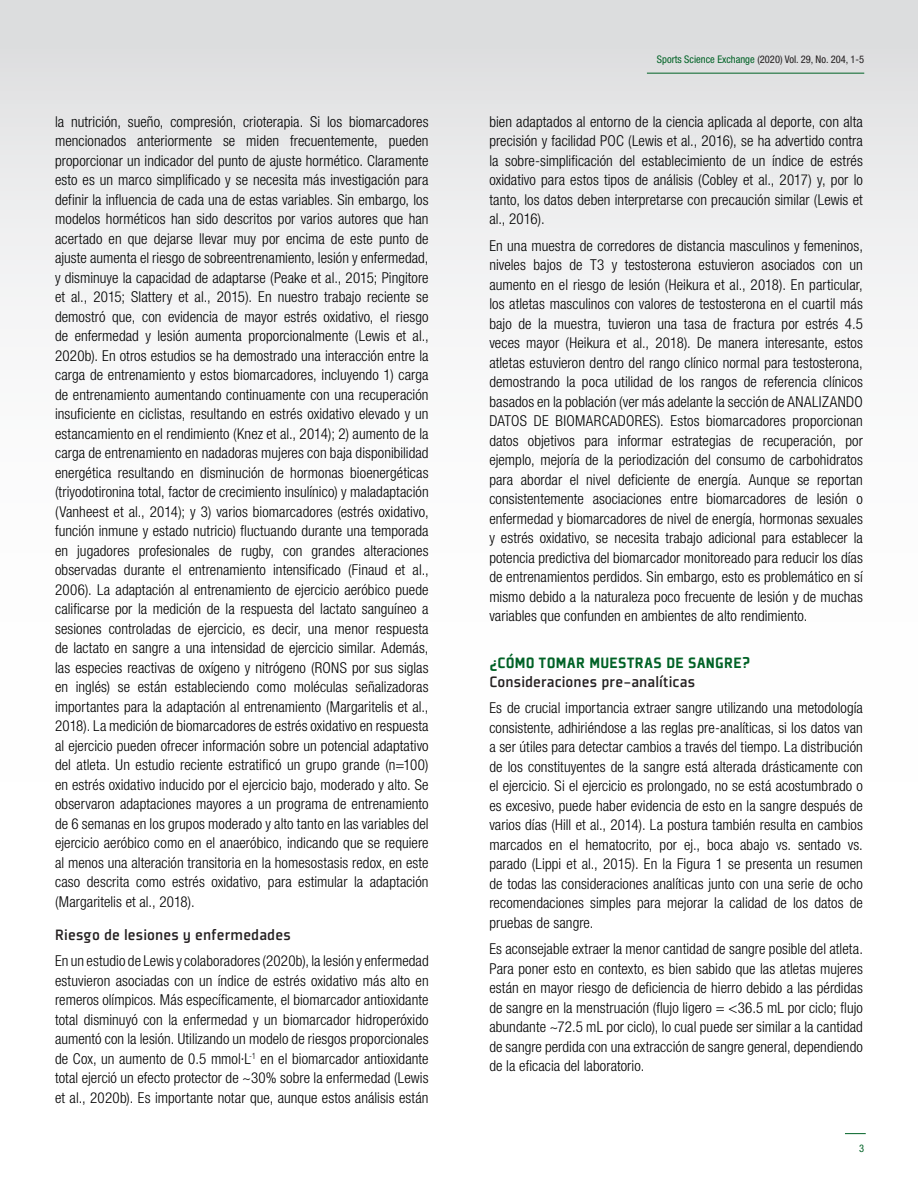
<style>
.page{position:relative;width:918px;height:1188px;background:#fff}
.page>*{position:absolute;margin:0;border:0;box-sizing:border-box;transform-origin:0 0}
.newbody_text_no_bull{font:500 16.5px "Plexes Pro";letter-spacing:.005em;color:#231f20}
.newbody_text_no_bull-2{font:900 16.5px "Plexes Pro";letter-spacing:.02em;color:#016226}
.newbody_text_no_bull-3{font:300 condensed 15px/19.5px "Helvetica Neue LT Std";letter-spacing:.005em;color:#000;text-align:justify}
.t1{font:condensed 10.5px "Helvetica Neue LT Std";color:#231f20}
.t2{font:condensed 10.5px "Helvetica Neue LT Std";color:#016226}
.s1{color:#016226}
</style>
<div class="page">
<div style="left:0;top:0;width:918px;height:1188px;background:linear-gradient(to bottom,#e8e9ea,#fff)"></div>
<hr style="left:647px;top:73px;width:217px;height:1px;background:#016226">
<svg style="left:845px;top:1133px;width:21px;height:1px"></svg>
<p class="newbody_text_no_bull-3" style="left:55px;top:112px;width:375px">la nutrición, sueño, compresión, crioterapia. Si los biomarcadores mencionados anteriormente se miden frecuentemente, pueden proporcionar un indicador del punto de ajuste hormético. Claramente esto es un marco simplificado y se necesita más investigación para definir la influencia de cada una de estas variables. Sin embargo, los modelos horméticos han sido descritos por varios autores que han acertado en que dejarse llevar muy por encima de este punto de ajuste aumenta el riesgo de sobreentrenamiento, lesión y enfermedad, y disminuye la capacidad de adaptarse (Peake et al., 2015; Pingitore et al., 2015; Slattery et al., 2015). En nuestro trabajo reciente se demostró que, con evidencia de mayor estrés oxidativo, el riesgo de enfermedad y lesión aumenta proporcionalmente (Lewis et al., 2020b). En otros estudios se ha demostrado una interacción entre la carga de entrenamiento y estos biomarcadores, incluyendo 1) carga de entrenamiento aumentando continuamente con una recuperación insuficiente en ciclistas, resultando en estrés oxidativo elevado y un estancamiento en el rendimiento (Knez et al., 2014); 2) aumento de la carga de entrenamiento en nadadoras mujeres con baja disponibilidad energética resultando en disminución de hormonas bioenergéticas (triyodotironina total, factor de crecimiento insulínico) y maladaptación (Vanheest et al., 2014); y 3) varios biomarcadores (estrés oxidativo, función inmune y estado nutricio) fluctuando durante una temporada en jugadores profesionales de rugby, con grandes alteraciones observadas durante el entrenamiento intensificado (Finaud et al., 2006). La adaptación al entrenamiento de ejercicio aeróbico puede calificarse por la medición de la respuesta del lactato sanguíneo a sesiones controladas de ejercicio, es decir, una menor respuesta de lactato en sangre a una intensidad de ejercicio similar. Además, las especies reactivas de oxígeno y nitrógeno (RONS por sus siglas en inglés) se están estableciendo como moléculas señalizadoras importantes para la adaptación al entrenamiento (Margaritelis et al., 2018). La medición de biomarcadores de estrés oxidativo en respuesta al ejercicio pueden ofrecer información sobre un potencial adaptativo del atleta. Un estudio reciente estratificó un grupo grande (n=100) en estrés oxidativo inducido por el ejercicio bajo, moderado y alto. Se observaron adaptaciones mayores a un programa de entrenamiento de 6 semanas en los grupos moderado y alto tanto en las variables del ejercicio aeróbico como en el anaeróbico, indicando que se requiere al menos una alteración transitoria en la homesostasis redox, en este caso descrita como estrés oxidativo, para estimular la adaptación (Margaritelis et al., 2018).</p>
<p class="newbody_text_no_bull" style="left:55px;top:925px;width:237px">Riesgo de lesiones y enfermedades</p>
<p class="newbody_text_no_bull-3" style="left:55px;top:951px;width:375px">En un estudio de Lewis y colaboradores (2020b), la lesión y enfermedad estuvieron asociadas con un índice de estrés oxidativo más alto en remeros olímpicos. Más específicamente, el biomarcador antioxidante total disminuyó con la enfermedad y un biomarcador hidroperóxido aumentó con la lesión. Utilizando un modelo de riesgos proporcionales de Cox, un aumento de 0.5 mmol·L<sup>-1</sup> en el biomarcador antioxidante total ejerció un efecto protector de ~30% sobre la enfermedad (Lewis et al., 2020b). Es importante notar que, aunque estos análisis están</p>
<p class="t1" style="left:657px;top:53px;width:209px"><span class="s1">Sports Science Exchange</span> (2020) Vol. 29, No. 204, 1-5</p>
<p class="newbody_text_no_bull-3" style="left:489px;top:112px;width:375px">bien adaptados al entorno de la ciencia aplicada al deporte, con alta precisión y facilidad POC (Lewis et al., 2016), se ha advertido contra la sobre-simplificación del establecimiento de un índice de estrés oxidativo para estos tipos de análisis (Cobley et al., 2017) y, por lo tanto, los datos deben interpretarse con precaución similar (Lewis et al., 2016).</p>
<p class="newbody_text_no_bull-3" style="left:489px;top:236px;width:375px">En una muestra de corredores de distancia masculinos y femeninos, niveles bajos de T3 y testosterona estuvieron asociados con un aumento en el riesgo de lesión (Heikura et al., 2018). En particular, los atletas masculinos con valores de testosterona en el cuartil más bajo de la muestra, tuvieron una tasa de fractura por estrés 4.5 veces mayor (Heikura et al., 2018). De manera interesante, estos atletas estuvieron dentro del rango clínico normal para testosterona, demostrando la poca utilidad de los rangos de referencia clínicos basados en la población (ver más adelante la sección de ANALIZANDO DATOS DE BIOMARCADORES). Estos biomarcadores proporcionan datos objetivos para informar estrategias de recuperación, por ejemplo, mejoría de la periodización del consumo de carbohidratos para abordar el nivel deficiente de energía. Aunque se reportan consistentemente asociaciones entre biomarcadores de lesión o enfermedad y biomarcadores de nivel de energía, hormonas sexuales y estrés oxidativo, se necesita trabajo adicional para establecer la potencia predictiva del biomarcador monitoreado para reducir los días de entrenamientos perdidos. Sin embargo, esto es problemático en sí mismo debido a la naturaleza poco frecuente de lesión y de muchas variables que confunden en ambientes de alto rendimiento.</p>
<p class="newbody_text_no_bull-2" style="left:489px;top:652px;width:262px">¿CÓMO TOMAR MUESTRAS DE SANGRE?</p>
<p class="newbody_text_no_bull" style="left:489px;top:672px;width:207px">Consideraciones pre-analíticas</p>
<p class="newbody_text_no_bull-3" style="left:489px;top:698px;width:375px">Es de crucial importancia extraer sangre utilizando una metodología consistente, adhiriéndose a las reglas pre-analíticas, si los datos van a ser útiles para detectar cambios a través del tiempo. La distribución de los constituyentes de la sangre está alterada drásticamente con el ejercicio. Si el ejercicio es prolongado, no se está acostumbrado o es excesivo, puede haber evidencia de esto en la sangre después de varios días (Hill et al., 2014). La postura también resulta en cambios marcados en el hematocrito, por ej., boca abajo vs. sentado vs. parado (Lippi et al., 2015). En la Figura 1 se presenta un resumen de todas las consideraciones analíticas junto con una serie de ocho recomendaciones simples para mejorar la calidad de los datos de pruebas de sangre.</p>
<p class="newbody_text_no_bull-3" style="left:489px;top:939px;width:375px">Es aconsejable extraer la menor cantidad de sangre posible del atleta.<br>Para poner esto en contexto, es bien sabido que las atletas mujeres están en mayor riesgo de deficiencia de hierro debido a las pérdidas de sangre en la menstruación (flujo ligero = &lt;36.5 mL por ciclo; flujo abundante ~72.5 mL por ciclo), lo cual puede ser similar a la cantidad de sangre perdida con una extracción de sangre general, dependiendo de la eficacia del laboratorio.</p>
<p class="t2" style="left:859px;top:1142px;width:7px">3</p>
</div>
